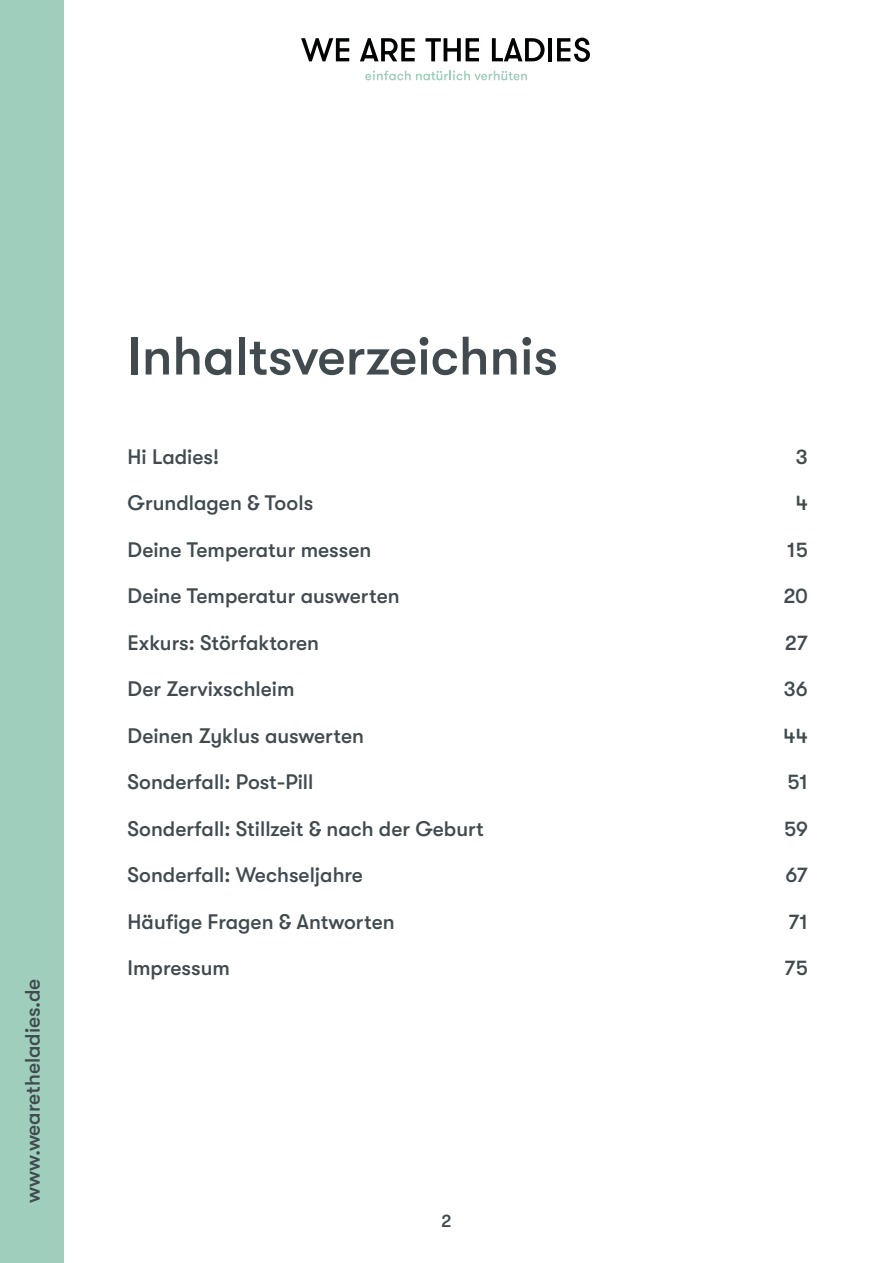
<style>
.page{position:relative;width:893px;height:1263px;background:#fff}
.page>*{position:absolute;margin:0;border:0;box-sizing:border-box;transform-origin:0 0}
.t1{font:500 54px "GT Walsheim";color:#404a4f}
.t2{font:500 21px "GT Walsheim";color:#404a4f}
.t3{font:500 18px "GT Walsheim";color:#404a4f}
</style>
<div class="page">
<div style="left:0;top:0;width:64px;height:1263px;background:#9fcfbc"></div>
<svg style="left:301px;top:38px;width:48px;height:23px"></svg>
<svg style="left:360px;top:38px;width:55px;height:23px"></svg>
<svg style="left:425px;top:38px;width:54px;height:23px"></svg>
<svg style="left:492px;top:38px;width:53px;height:23px"></svg>
<hr style="left:548px;top:38px;width:4px;height:23px;background:#010202">
<svg style="left:557px;top:38px;width:33px;height:24px"></svg>
<svg style="left:365px;top:70px;width:162px;height:10px"></svg>
<p class="t2" style="left:21px;top:1203px;width:226px;rotate:-90deg">www.wearetheladies.de</p>
<h1 class="t1" style="left:128px;top:325px;width:432px">Inhaltsverzeichnis</h1>
<p class="t2" style="left:128px;top:444px;width:93px">Hi Ladies!</p>
<p class="t2" style="left:796px;top:444px;width:14px">3</p>
<p class="t2" style="left:128px;top:491px;width:187px">Grundlagen &amp; Tools</p>
<p class="t2" style="left:796px;top:491px;width:14px">4</p>
<p class="t2" style="left:128px;top:537px;width:245px">Deine Temperatur messen</p>
<p class="t2" style="left:787px;top:537px;width:22px">15</p>
<p class="t2" style="left:128px;top:584px;width:274px">Deine Temperatur auswerten</p>
<p class="t2" style="left:783px;top:584px;width:26px">20</p>
<p class="t2" style="left:128px;top:631px;width:193px">Exkurs: Störfaktoren</p>
<p class="t2" style="left:785px;top:631px;width:25px">27</p>
<p class="t2" style="left:128px;top:677px;width:169px">Der Zervixschleim</p>
<p class="t2" style="left:784px;top:677px;width:26px">36</p>
<p class="t2" style="left:128px;top:724px;width:238px">Deinen Zyklus auswerten</p>
<p class="t2" style="left:784px;top:724px;width:26px">44</p>
<p class="t2" style="left:128px;top:770px;width:187px">Sonderfall: Post-Pill</p>
<p class="t2" style="left:787px;top:770px;width:22px">51</p>
<p class="t2" style="left:128px;top:817px;width:358px">Sonderfall: Stillzeit &amp; nach der Geburt</p>
<p class="t2" style="left:784px;top:817px;width:25px">59</p>
<p class="t2" style="left:128px;top:863px;width:237px">Sonderfall: Wechseljahre</p>
<p class="t2" style="left:785px;top:863px;width:24px">67</p>
<p class="t2" style="left:128px;top:910px;width:269px">Häufige Fragen &amp; Antworten</p>
<p class="t2" style="left:788px;top:910px;width:21px">71</p>
<p class="t2" style="left:128px;top:956px;width:104px">Impressum</p>
<p class="t2" style="left:785px;top:956px;width:25px">75</p>
<p class="t3" style="left:441px;top:1211px;width:12px">2</p>
</div>
